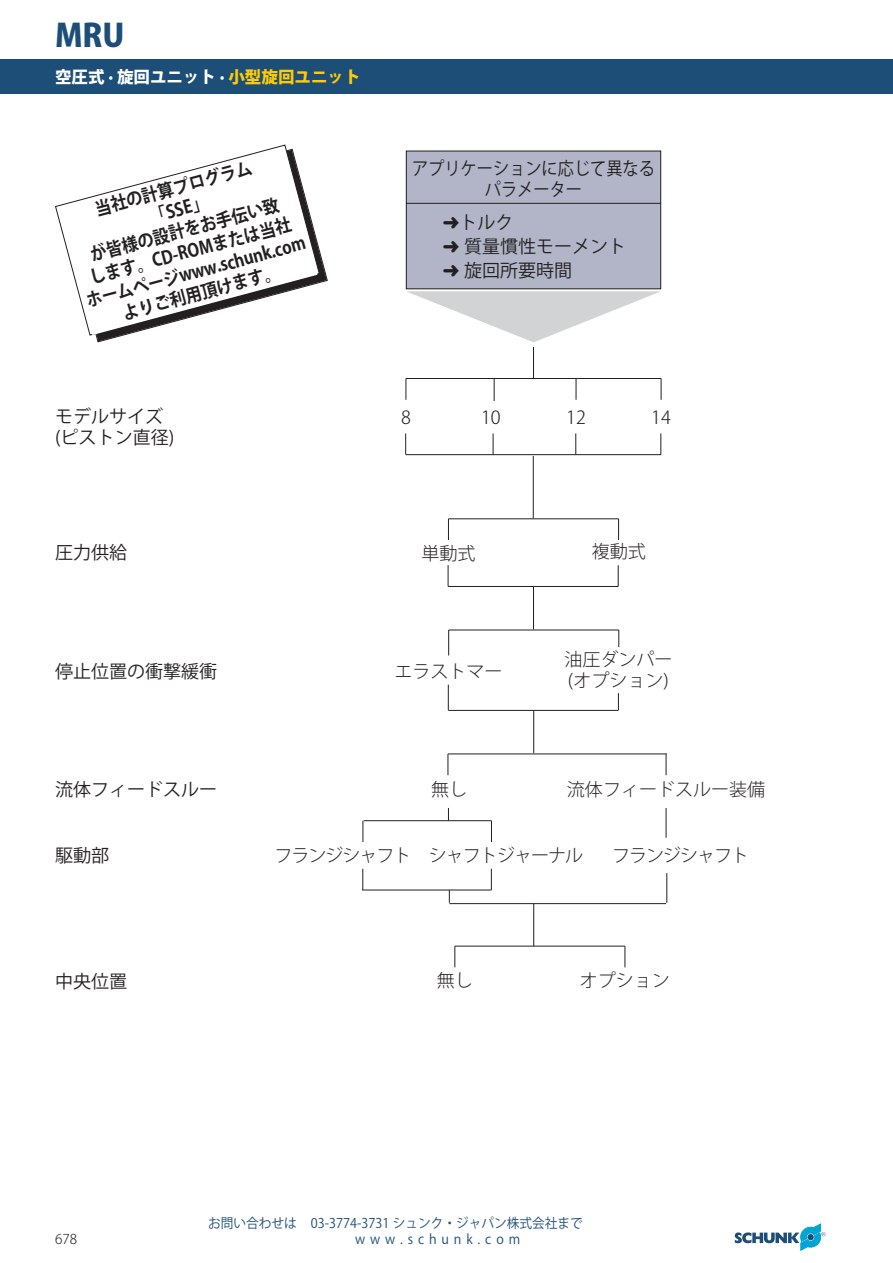
<style>
.page{position:relative;width:893px;height:1263px;background:#fff}
.page>*{position:absolute;margin:0;border:0;box-sizing:border-box;transform-origin:0 0}
.t1{font:31.5px "Koz Go Std Heavy 90 pv RKSJ H";color:#1c4e78}
.t2{font:18px/21.6px "Koz Go Std Bold 90 pv RKSJ H";color:#231f20;text-align:center;scale:.9 1}
.t3{font:18px/23.9px "Koz Go Std Regular 90 pv RKSJ H";color:#231f20}
.t4{font:18px/21px "Koz Go Std Light 90 pv RKSJ H";color:#231f20}
.t5{font:18px "Koz Go Std Light 90 pv RKSJ H";letter-spacing:-.055em;color:#231f20}
.t6{font:18px/21.6px "Koz Go Std Regular 90 pv RKSJ H";color:#231f20;text-align:center;scale:.9 1}
.t7{font:16.5px "Koz Go Std Heavy 90 pv RKSJ H";color:#fff}
.t8{font:13.5px "Koz Go Std Light 90 pv RKSJ H";color:#231f20}
.t9{font:13.35px "Koz Go Std Regular 90 pv RKSJ H";color:#1c4e78;scale:.95 1}
.t10{font:13.35px "Koz Go Std Regular 90 pv RKSJ H";letter-spacing:.385em;color:#1c4e78;scale:.95 1}
.s1{color:#ffcb04}
</style>
<div class="page">
<div style="left:0;top:60px;width:893px;height:34px;background:#1c4e78"></div>
<svg style="left:735px;top:1224px;width:90px;height:27px"></svg>
<div style="left:406px;top:151px;width:255px;height:138px;background:#b2b5c7"></div>
<div style="left:406px;top:151px;width:255px;height:138px;border:1px solid #231f20"></div>
<svg style="left:406px;top:291px;width:255px;height:51px"></svg>
<hr style="left:406px;top:203px;width:255px;height:1px;background:#231f20">
<hr style="left:406px;top:378px;width:255px;height:1px;background:#231f20">
<svg style="left:405px;top:378px;width:1px;height:22px"></svg>
<hr style="left:533px;top:347px;width:1px;height:32px;background:#231f20">
<svg style="left:576px;top:379px;width:1px;height:21px"></svg>
<svg style="left:661px;top:378px;width:1px;height:22px"></svg>
<hr style="left:448px;top:518px;width:170px;height:1px;background:#231f20">
<svg style="left:448px;top:519px;width:1px;height:21px"></svg>
<svg style="left:618px;top:519px;width:1px;height:21px"></svg>
<hr style="left:448px;top:586px;width:170px;height:1px;background:#231f20">
<svg style="left:618px;top:565px;width:1px;height:21px"></svg>
<svg style="left:448px;top:565px;width:1px;height:21px"></svg>
<hr style="left:533px;top:587px;width:1px;height:42px;background:#231f20">
<svg style="left:362px;top:821px;width:1px;height:21px"></svg>
<svg style="left:491px;top:821px;width:1px;height:21px"></svg>
<svg style="left:448px;top:808px;width:1px;height:12px"></svg>
<hr style="left:364px;top:820px;width:127px;height:1px;background:#231f20">
<hr style="left:406px;top:454px;width:255px;height:1px;background:#231f20">
<svg style="left:660px;top:433px;width:1px;height:22px"></svg>
<svg style="left:575px;top:433px;width:1px;height:22px"></svg>
<hr style="left:533px;top:456px;width:1px;height:62px;background:#231f20">
<svg style="left:405px;top:433px;width:1px;height:22px"></svg>
<svg style="left:494px;top:379px;width:1px;height:22px"></svg>
<svg style="left:493px;top:434px;width:1px;height:21px"></svg>
<hr style="left:449px;top:630px;width:170px;height:1px;background:#231f20">
<svg style="left:448px;top:630px;width:1px;height:26px"></svg>
<svg style="left:618px;top:630px;width:1px;height:17px"></svg>
<hr style="left:448px;top:710px;width:170px;height:1px;background:#231f20">
<svg style="left:618px;top:693px;width:1px;height:17px"></svg>
<svg style="left:448px;top:685px;width:1px;height:25px"></svg>
<hr style="left:533px;top:711px;width:1px;height:42px;background:#231f20">
<hr style="left:455px;top:946px;width:170px;height:1px;background:#231f20">
<svg style="left:454px;top:946px;width:1px;height:21px"></svg>
<svg style="left:624px;top:946px;width:1px;height:21px"></svg>
<hr style="left:448px;top:754px;width:219px;height:1px;background:#231f20">
<svg style="left:448px;top:754px;width:1px;height:21px"></svg>
<svg style="left:666px;top:754px;width:1px;height:21px"></svg>
<hr style="left:666px;top:808px;width:1px;height:30px;background:#231f20">
<svg style="left:491px;top:869px;width:1px;height:21px"></svg>
<svg style="left:362px;top:869px;width:1px;height:21px"></svg>
<svg style="left:449px;top:891px;width:1px;height:12px"></svg>
<hr style="left:362px;top:890px;width:129px;height:1px;background:#231f20">
<hr style="left:449px;top:903px;width:217px;height:1px;background:#231f20">
<hr style="left:666px;top:873px;width:1px;height:30px;background:#231f20">
<hr style="left:533px;top:904px;width:1px;height:42px;background:#231f20">
<svg style="left:96px;top:251px;width:232px;height:92px"></svg>
<svg style="left:55px;top:144px;width:265px;height:192px"></svg>
<svg style="left:58px;top:148px;width:259px;height:187px"></svg>
<h1 class="t1" style="left:55px;top:24px;width:71px">MRU</h1>
<p class="t7" style="left:55px;top:70px;width:307px">空圧式 · 旋回ユニット · <span class="s1">小型旋回ユニット</span></p>
<p class="t2" style="left:62px;top:209px;width:253px;rotate:-15deg">当社の計算プログラム<br>｢SSE｣<br>が皆様の設計をお手伝い致<br>します。CD-ROMまたは当社ホームページwww.schunk.comよりご利用頂けます。</p>
<p class="t3" style="left:55px;top:408px;width:121px;line-height:21px">モデルサイズ<br>(ピストン直径)</p>
<p class="t6" style="left:412px;top:159px;width:271px">アプリケーションに応じて異なるパラメーター</p>
<p class="t3" style="left:443px;top:213px;width:185px">➜トルク<br>➜ 質量慣性モーメント➜ 旋回所要時間</p>
<p class="t4" style="left:401px;top:409px;width:11px">8</p>
<p class="t4" style="left:481px;top:409px;width:21px">10</p>
<p class="t4" style="left:566px;top:409px;width:21px">12</p>
<p class="t4" style="left:651px;top:409px;width:21px">14</p>
<p class="t3" style="left:55px;top:543px;width:74px">圧力供給</p>
<p class="t4" style="left:421px;top:545px;width:55px">単動式</p>
<p class="t4" style="left:592px;top:543px;width:55px">複動式</p>
<p class="t3" style="left:55px;top:661px;width:164px">停止位置の衝撃緩衝</p>
<p class="t4" style="left:394px;top:664px;width:109px">エラストマー</p>
<p class="t4" style="left:564px;top:651px;width:109px">油圧ダンパー(オプション)</p>
<p class="t3" style="left:55px;top:780px;width:164px">流体フィードスルー</p>
<p class="t4" style="left:431px;top:781px;width:37px">無し</p>
<p class="t4" style="left:567px;top:781px;width:199px">流体フィードスルー装備</p>
<p class="t3" style="left:55px;top:846px;width:55px">駆動部</p>
<p class="t3" style="left:55px;top:972px;width:74px">中央位置</p>
<p class="t5" style="left:274px;top:849px;width:310px">フランジシャフト シャフトジャーナル</p>
<p class="t5" style="left:612px;top:849px;width:139px">フランジシャフト</p>
<p class="t4" style="left:437px;top:973px;width:37px">無し</p>
<p class="t4" style="left:580px;top:973px;width:91px">オプション</p>
<p class="t9" style="left:208px;top:1218px;width:396px">お問い合わせは　03-3774-3731 シュンク・ジャパン株式会社まで</p>
<p class="t8" style="left:55px;top:1234px;width:24px">678</p>
<p class="t10" style="left:355px;top:1234px;width:175px">www.schunk.com</p>
</div>
